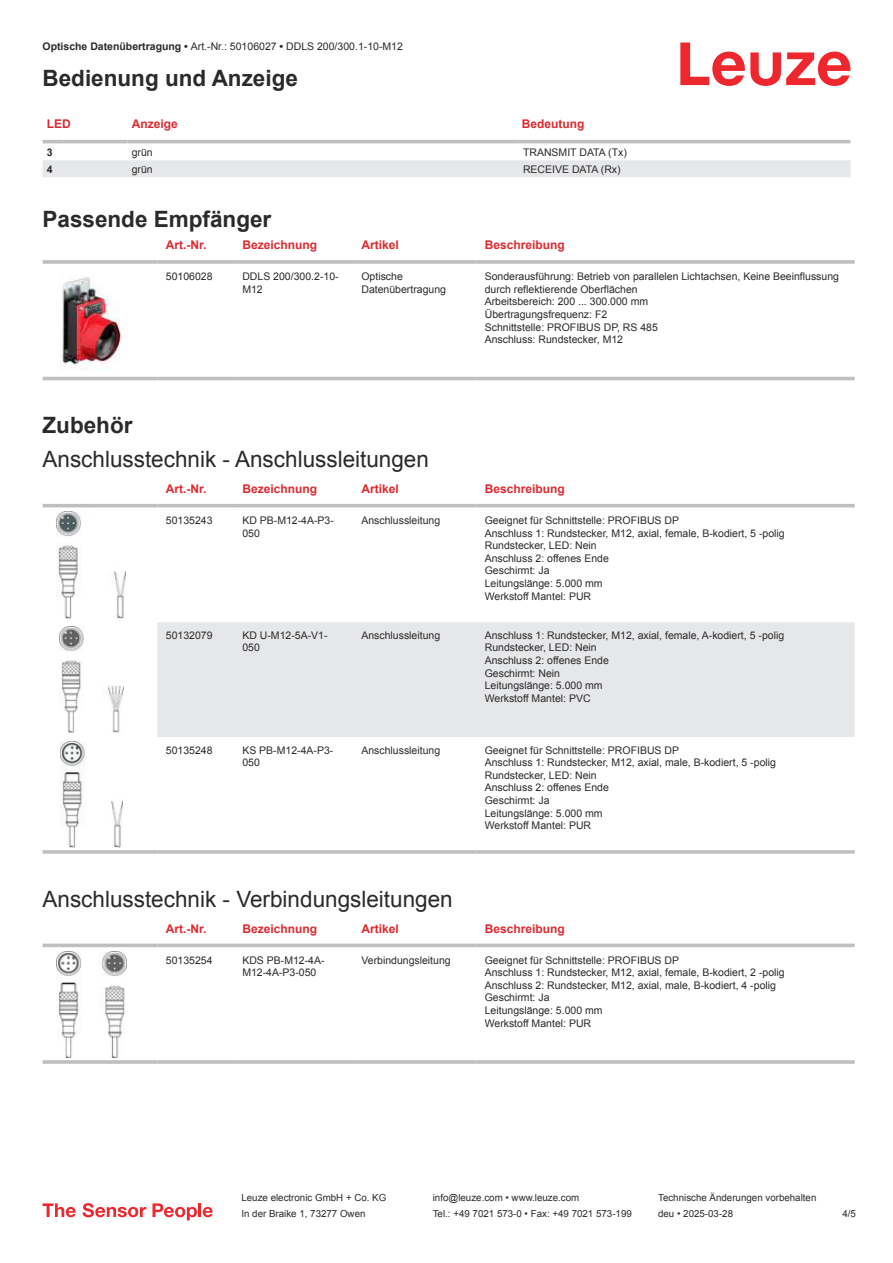
<style>
.page{position:relative;width:893px;height:1263px;background:#fff}
.page>*{position:absolute;margin:0;border:0;box-sizing:border-box;transform-origin:0 0}
.t1{font:22.5px "Arial";color:#2b292a}
.t2{font:700 22.5px "Arial";color:#2b292a}
.t3{font:700 12px "Arial";color:#db2a30}
.t4{font:10.5px/12.6px "Arial";color:#2b292a}
.t5{font:700 10.5px "Arial";color:#2b292a}
.t6{font:9.75px "Arial";color:#2b292a}
.s1{font-weight:700}
</style>
<div class="page">
<svg style="left:680px;top:43px;width:170px;height:43px"></svg>
<svg style="left:43px;top:143px;width:807px;height:34px"></svg>
<hr style="left:43px;top:140px;width:21px;height:3px;background:#bdbfc1">
<hr style="left:64px;top:140px;width:64px;height:3px;background:#bdbfc1">
<hr style="left:128px;top:140px;width:391px;height:3px;background:#bdbfc1">
<hr style="left:519px;top:140px;width:331px;height:3px;background:#bdbfc1">
<div style="left:43px;top:376px;width:812px;height:5px;background:#eeefef"></div>
<hr style="left:43px;top:260px;width:114px;height:4px;background:#bdbfc1">
<hr style="left:157px;top:260px;width:77px;height:4px;background:#c7c9ca">
<hr style="left:234px;top:260px;width:119px;height:4px;background:#bdbfc1">
<hr style="left:353px;top:260px;width:123px;height:4px;background:#bdbfc1">
<hr style="left:476px;top:260px;width:379px;height:4px;background:#c7c9ca">
<hr style="left:43px;top:377px;width:114px;height:3px;background:#bdbfc1">
<hr style="left:157px;top:377px;width:77px;height:3px;background:#bdbfc1">
<hr style="left:234px;top:377px;width:119px;height:3px;background:#bdbfc1">
<hr style="left:353px;top:377px;width:123px;height:3px;background:#bdbfc1">
<hr style="left:476px;top:377px;width:379px;height:3px;background:#bdbfc1">
<img style="left:62px;top:277px;width:60px;height:94px">
<div style="left:157px;top:622px;width:698px;height:115px;background:#e6e7e9"></div>
<hr style="left:43px;top:504px;width:114px;height:3px;background:#bdbfc1">
<hr style="left:157px;top:504px;width:77px;height:3px;background:#bdbfc1">
<hr style="left:234px;top:504px;width:119px;height:3px;background:#bdbfc1">
<hr style="left:353px;top:504px;width:123px;height:3px;background:#bdbfc1">
<hr style="left:476px;top:504px;width:379px;height:3px;background:#bdbfc1">
<svg style="left:43px;top:850px;width:114px;height:4px"></svg>
<hr style="left:157px;top:850px;width:77px;height:4px;background:#c6c8c9">
<svg style="left:234px;top:850px;width:119px;height:4px"></svg>
<svg style="left:353px;top:850px;width:123px;height:4px"></svg>
<hr style="left:476px;top:850px;width:379px;height:4px;background:#c6c8c9">
<img style="left:57px;top:512px;width:69px;height:106px">
<img style="left:59px;top:626px;width:65px;height:107px">
<img style="left:60px;top:741px;width:63px;height:107px">
<svg style="left:43px;top:947px;width:811px;height:23px"></svg>
<svg style="left:43px;top:943px;width:114px;height:4px"></svg>
<svg style="left:157px;top:943px;width:77px;height:4px"></svg>
<svg style="left:234px;top:943px;width:119px;height:4px"></svg>
<svg style="left:353px;top:943px;width:123px;height:4px"></svg>
<svg style="left:476px;top:943px;width:379px;height:4px;background:#c7c8ca"></svg>
<hr style="left:43px;top:1060px;width:114px;height:4px;background:#c3c5c7">
<svg style="left:157px;top:1060px;width:77px;height:4px"></svg>
<hr style="left:234px;top:1060px;width:119px;height:4px;background:#c4c6c8">
<hr style="left:353px;top:1060px;width:123px;height:4px;background:#c3c5c7">
<svg style="left:476px;top:1060px;width:379px;height:4px;background:#c3c5c7"></svg>
<img style="left:56px;top:951px;width:70px;height:107px">
<svg style="left:43px;top:1203px;width:33px;height:14px"></svg>
<svg style="left:83px;top:1203px;width:63px;height:14px"></svg>
<svg style="left:153px;top:1203px;width:44px;height:17px"></svg>
<hr style="left:198px;top:1203px;width:3px;height:14px;background:#ed272d">
<svg style="left:203px;top:1207px;width:10px;height:10px"></svg>
<p class="t4" style="left:43px;top:41px;width:362px"><span class="s1">Optische Datenübertragung •</span> Art.-Nr.: 50106027 <span class="s1">•</span> DDLS 200/300.1-10-M12</p>
<h1 class="t2" style="left:43px;top:70px;width:257px">Bedienung und Anzeige</h1>
<p class="t3" style="left:47px;top:119px;width:25px">LED</p>
<p class="t3" style="left:132px;top:119px;width:48px">Anzeige</p>
<p class="t3" style="left:522px;top:119px;width:64px">Bedeutung</p>
<p class="t5" style="left:47px;top:148px;width:7px">3</p>
<p class="t4" style="left:132px;top:147px;width:23px">grün</p>
<p class="t4" style="left:523px;top:147px;width:105px">TRANSMIT DATA (Tx)</p>
<p class="t5" style="left:47px;top:165px;width:7px">4</p>
<p class="t4" style="left:132px;top:163px;width:23px">grün</p>
<p class="t4" style="left:523px;top:163px;width:99px">RECEIVE DATA (Rx)</p>
<h1 class="t2" style="left:43px;top:211px;width:230px">Passende Empfänger</h1>
<p class="t3" style="left:166px;top:241px;width:42px">Art.-Nr.</p>
<p class="t3" style="left:242px;top:241px;width:76px">Bezeichnung</p>
<p class="t3" style="left:361px;top:241px;width:39px">Artikel</p>
<p class="t3" style="left:485px;top:241px;width:82px">Beschreibung</p>
<p class="t4" style="left:166px;top:271px;width:48px">50106028</p>
<p class="t4" style="left:242px;top:271px;width:98px">DDLS 200/300.2-10-<br>M12</p>
<p class="t4" style="left:361px;top:271px;width:86px">Optische<br>Datenübertragung</p>
<p class="t4" style="left:485px;top:271px;width:356px">Sonderausführung: Betrieb von parallelen Lichtachsen, Keine Beeinflussung durch reflektierende Oberflächen<br>Arbeitsbereich: 200 ... 300.000 mm<br>Übertragungsfrequenz: F2<br>Schnittstelle: PROFIBUS DP, RS 485<br>Anschluss: Rundstecker, M12</p>
<h1 class="t2" style="left:43px;top:417px;width:92px">Zubehör</h1>
<h1 class="t1" style="left:43px;top:450px;width:388px">Anschlusstechnik - Anschlussleitungen</h1>
<p class="t3" style="left:166px;top:484px;width:42px">Art.-Nr.</p>
<p class="t3" style="left:242px;top:484px;width:76px">Bezeichnung</p>
<p class="t3" style="left:361px;top:484px;width:39px">Artikel</p>
<p class="t3" style="left:485px;top:484px;width:82px">Beschreibung</p>
<p class="t4" style="left:166px;top:515px;width:48px">50135243</p>
<p class="t4" style="left:242px;top:515px;width:93px">KD PB-M12-4A-P3-<br>050</p>
<p class="t4" style="left:361px;top:515px;width:80px">Anschlussleitung</p>
<p class="t4" style="left:485px;top:515px;width:301px">Geeignet für Schnittstelle: PROFIBUS DP<br>Anschluss 1: Rundstecker, M12, axial, female, B-kodiert, 5 -polig<br>Rundstecker, LED: Nein<br>Anschluss 2: offenes Ende<br>Geschirmt: Ja<br>Leitungslänge: 5.000 mm<br>Werkstoff Mantel: PUR</p>
<p class="t4" style="left:166px;top:630px;width:48px">50132079</p>
<p class="t4" style="left:242px;top:630px;width:87px">KD U-M12-5A-V1-<br>050</p>
<p class="t4" style="left:361px;top:630px;width:80px">Anschlussleitung</p>
<p class="t4" style="left:485px;top:630px;width:301px">Anschluss 1: Rundstecker, M12, axial, female, A-kodiert, 5 -polig<br>Rundstecker, LED: Nein<br>Anschluss 2: offenes Ende<br>Geschirmt: Nein<br>Leitungslänge: 5.000 mm<br>Werkstoff Mantel: PVC</p>
<p class="t4" style="left:166px;top:744px;width:48px">50135248</p>
<p class="t4" style="left:242px;top:744px;width:93px">KS PB-M12-4A-P3-<br>050</p>
<p class="t4" style="left:361px;top:744px;width:80px">Anschlussleitung</p>
<p class="t4" style="left:485px;top:744px;width:293px">Geeignet für Schnittstelle: PROFIBUS DP<br>Anschluss 1: Rundstecker, M12, axial, male, B-kodiert, 5 -polig<br>Rundstecker, LED: Nein<br>Anschluss 2: offenes Ende<br>Geschirmt: Ja<br>Leitungslänge: 5.000 mm<br>Werkstoff Mantel: PUR</p>
<h1 class="t1" style="left:43px;top:890px;width:412px">Anschlusstechnik - Verbindungsleitungen</h1>
<p class="t3" style="left:166px;top:924px;width:42px">Art.-Nr.</p>
<p class="t3" style="left:242px;top:924px;width:76px">Bezeichnung</p>
<p class="t3" style="left:361px;top:924px;width:39px">Artikel</p>
<p class="t3" style="left:485px;top:924px;width:82px">Beschreibung</p>
<p class="t4" style="left:166px;top:954px;width:48px">50135254</p>
<p class="t4" style="left:242px;top:954px;width:84px">KDS PB-M12-4A-<br>M12-4A-P3-050</p>
<p class="t4" style="left:361px;top:954px;width:91px">Verbindungsleitung</p>
<p class="t4" style="left:485px;top:954px;width:301px">Geeignet für Schnittstelle: PROFIBUS DP<br>Anschluss 1: Rundstecker, M12, axial, female, B-kodiert, 2 -polig Anschluss 2: Rundstecker, M12, axial, male, B-kodiert, 4 -polig Geschirmt: Ja<br>Leitungslänge: 5.000 mm<br>Werkstoff Mantel: PUR</p>
<p class="t6" style="left:241px;top:1194px;width:146px">Leuze electronic GmbH + Co. KG</p>
<p class="t6" style="left:433px;top:1194px;width:148px">info@leuze.com • www.leuze.com</p>
<p class="t6" style="left:658px;top:1194px;width:160px">Technische Änderungen vorbehalten</p>
<p class="t6" style="left:241px;top:1210px;width:126px">In der Braike 1, 73277 Owen</p>
<p class="t6" style="left:433px;top:1210px;width:201px">Tel.: +49 7021 573-0 • Fax: +49 7021 573-199</p>
<p class="t6" style="left:658px;top:1210px;width:76px">deu • 2025-03-28</p>
<p class="t6" style="left:842px;top:1210px;width:15px">4 /5</p>
</div>
